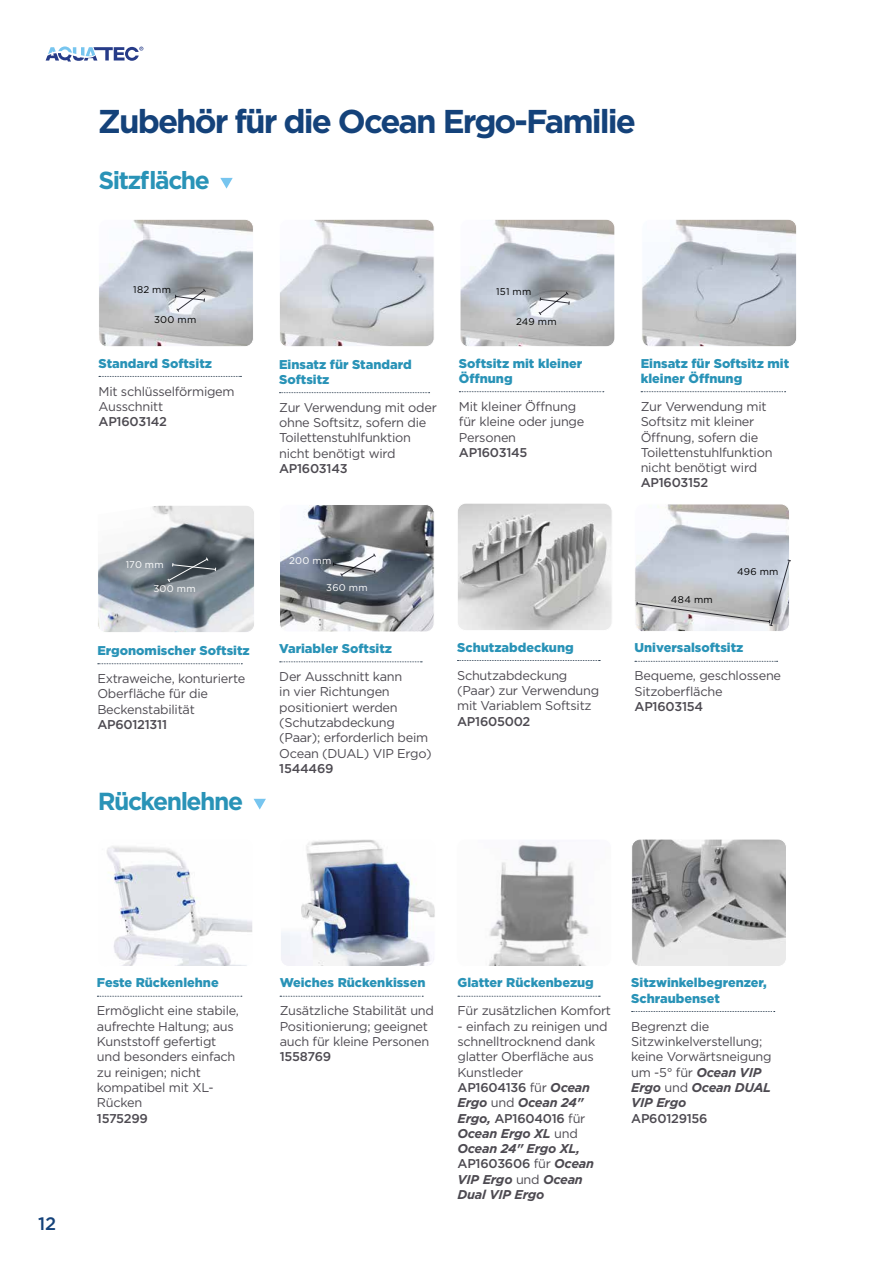
<style>
.page{position:relative;width:893px;height:1263px;background:#fff}
.page>*{position:absolute;margin:0;border:0;box-sizing:border-box;transform-origin:0 0}
.t1{font:700 33px "Gotham";letter-spacing:-.06em;color:#14427a}
.t2{font:700 24.6px "Gotham";letter-spacing:-.06em;color:#2993b7}
.t3{font:500 18px "Gotham";color:#14427a}
.t4{font:12.75px/15.3px "Gotham";letter-spacing:-.02em;color:#4d4a51}
.t5{font:900 12.75px/15.3px "Gotham";color:#2993b7}
.t6{font:500 12.75px "Gotham";letter-spacing:-.02em;color:#4d4a51}
.t7{font:9.75px "Gotham";letter-spacing:.025em;color:#000}
.t8{font:9.75px "Gotham";letter-spacing:.025em;color:#fff}
.s1{font-weight:500}
.s2{font-weight:700;font-style:italic}
</style>
<div class="page">
<img style="left:100px;top:221px;width:152px;height:124px">
<div style="left:98px;top:219px;width:156px;height:128px;border:1px solid #fff;border-radius:9px"></div>
<img style="left:281px;top:221px;width:151px;height:124px">
<div style="left:279px;top:219px;width:155px;height:128px;border:1px solid #fff;border-radius:9px"></div>
<img style="left:462px;top:221px;width:151px;height:124px">
<div style="left:460px;top:219px;width:155px;height:128px;border:1px solid #fff;border-radius:9px"></div>
<img style="left:644px;top:221px;width:151px;height:124px">
<div style="left:642px;top:219px;width:155px;height:128px;border:1px solid #fff;border-radius:9px"></div>
<img style="left:281px;top:506px;width:151px;height:124px">
<div style="left:279px;top:504px;width:155px;height:128px;border:1px solid #fff;border-radius:9px"></div>
<img style="left:637px;top:506px;width:151px;height:124px">
<div style="left:635px;top:504px;width:155px;height:128px;border:1px solid #fff;border-radius:9px"></div>
<img style="left:459px;top:505px;width:151px;height:124px">
<div style="left:457px;top:503px;width:155px;height:128px;border:1px solid #fff;border-radius:9px"></div>
<img style="left:99px;top:507px;width:154px;height:124px">
<div style="left:97px;top:505px;width:158px;height:128px;border:1px solid #fff;border-radius:9px"></div>
<img style="left:107px;top:846px;width:144px;height:119px">
<div style="left:98px;top:839px;width:155px;height:128px;border:1px solid #fff;border-radius:9px"></div>
<img style="left:282px;top:841px;width:151px;height:124px">
<div style="left:280px;top:839px;width:155px;height:128px;border:1px solid #fff;border-radius:9px"></div>
<img style="left:489px;top:841px;width:100px;height:124px">
<div style="left:457px;top:839px;width:155px;height:128px;border:1px solid #fff;border-radius:9px"></div>
<img style="left:633px;top:841px;width:152px;height:124px">
<div style="left:631px;top:839px;width:156px;height:128px;border:1px solid #fff;border-radius:9px"></div>
<svg style="left:538px;top:291px;width:32px;height:25px"></svg>
<svg style="left:332px;top:553px;width:44px;height:24px"></svg>
<svg style="left:636px;top:559px;width:155px;height:68px;background:#c3c6cc"></svg>
<svg style="left:175px;top:288px;width:32px;height:25px"></svg>
<svg style="left:167px;top:557px;width:49px;height:26px"></svg>
<svg style="left:46px;top:46px;width:97px;height:16px"></svg>
<svg style="left:99px;top:376px;width:142px;height:1px"></svg>
<svg style="left:280px;top:661px;width:142px;height:1px"></svg>
<svg style="left:97px;top:996px;width:145px;height:1px"></svg>
<svg style="left:279px;top:392px;width:151px;height:1px"></svg>
<svg style="left:635px;top:661px;width:143px;height:1px"></svg>
<svg style="left:457px;top:660px;width:143px;height:1px"></svg>
<svg style="left:459px;top:391px;width:145px;height:1px"></svg>
<svg style="left:280px;top:996px;width:143px;height:1px"></svg>
<svg style="left:632px;top:1011px;width:143px;height:1px"></svg>
<svg style="left:98px;top:663px;width:144px;height:1px"></svg>
<svg style="left:458px;top:996px;width:142px;height:1px"></svg>
<svg style="left:220px;top:178px;width:13px;height:11px"></svg>
<svg style="left:641px;top:391px;width:145px;height:1px"></svg>
<svg style="left:254px;top:799px;width:12px;height:10px"></svg>
<h1 class="t1" style="left:98px;top:99px;width:540px">Zubehör für die Ocean Ergo-Familie</h1>
<h2 class="t2" style="left:98px;top:164px;width:113px">Sitzfläche</h2>
<p class="t7" style="left:133px;top:284px;width:39px">182 mm</p>
<p class="t7" style="left:154px;top:314px;width:44px">300 mm</p>
<p class="t5" style="left:99px;top:355px;width:115px">Standard Softsitz</p>
<p class="t4" style="left:99px;top:383px;width:138px">Mit schlüsselförmigem<br>Ausschnitt</p>
<p class="t6" style="left:99px;top:414px;width:70px">AP1603142</p>
<p class="t5" style="left:279px;top:356px;width:134px">Einsatz für Standard<br>Softsitz</p>
<p class="t4" style="left:279px;top:400px;width:159px">Zur Verwendung mit oder ohne Softsitz, sofern die<br>Toilettenstuhlfunktion nicht benötigt wird</p>
<p class="t6" style="left:279px;top:461px;width:70px">AP1603143</p>
<p class="t7" style="left:496px;top:286px;width:37px">151 mm</p>
<p class="t7" style="left:516px;top:316px;width:42px">249 mm</p>
<p class="t5" style="left:459px;top:355px;width:125px">Softsitz mit kleiner<br>Öffnung</p>
<p class="t4" style="left:459px;top:399px;width:127px">Mit kleiner Öffnung für kleine oder junge<br>Personen</p>
<p class="t6" style="left:459px;top:445px;width:70px">AP1603145</p>
<p class="t8" style="left:126px;top:559px;width:40px">170 mm</p>
<p class="t8" style="left:153px;top:583px;width:44px">300 mm</p>
<p class="t5" style="left:97px;top:643px;width:154px">Ergonomischer Softsitz</p>
<p class="t4" style="left:97px;top:671px;width:149px">Extraweiche, konturierte<br>Oberfläche für die<br>Beckenstabilität</p>
<p class="t6" style="left:97px;top:717px;width:71px">AP60121311</p>
<h2 class="t2" style="left:98px;top:784px;width:147px">Rückenlehne</h2>
<p class="t8" style="left:289px;top:555px;width:44px">200 mm</p>
<p class="t8" style="left:326px;top:582px;width:43px">360 mm</p>
<p class="t5" style="left:279px;top:641px;width:114px">Variabler Softsitz</p>
<p class="t4" style="left:279px;top:669px;width:154px">Der Ausschnitt kann<br>in vier Richtungen positioniert werden (Schutzabdeckung (Paar); erforderlich beim<br>Ocean (DUAL) VIP Ergo)</p>
<p class="t6" style="left:279px;top:761px;width:56px">1544469</p>
<p class="t5" style="left:457px;top:639px;width:118px">Schutzabdeckung</p>
<p class="t4" style="left:457px;top:667px;width:144px">Schutzabdeckung (Paar) zur Verwendung mit Variablem Softsitz</p>
<p class="t6" style="left:457px;top:714px;width:75px">AP1605002</p>
<p class="t5" style="left:641px;top:355px;width:150px">Einsatz für Softsitz mit kleiner Öffnung</p>
<p class="t4" style="left:641px;top:399px;width:133px">Zur Verwendung mit<br>Softsitz mit kleiner<br>Öffnung, sofern die<br>Toilettenstuhlfunktion nicht benötigt wird</p>
<p class="t6" style="left:641px;top:476px;width:69px">AP1603152</p>
<p class="t7" style="left:671px;top:594px;width:43px">484 mm</p>
<p class="t7" style="left:737px;top:566px;width:43px">496 mm</p>
<p class="t5" style="left:634px;top:640px;width:110px">Universalsoftsitz</p>
<p class="t4" style="left:634px;top:668px;width:148px">Bequeme, geschlossene<br>Sitzoberfläche</p>
<p class="t6" style="left:634px;top:699px;width:70px">AP1603154</p>
<h3 class="t3" style="left:38px;top:1213px;width:20px">12</h3>
<p class="t5" style="left:97px;top:975px;width:123px">Feste Rückenlehne</p>
<p class="t4" style="left:97px;top:1003px;width:144px">Ermöglicht eine stabile, aufrechte Haltung; aus<br>Kunststoff gefertigt und besonders einfach zu reinigen; nicht kompatibel mit XL-<br>Rücken</p>
<p class="t6" style="left:97px;top:1111px;width:52px">1575299</p>
<p class="t5" style="left:280px;top:975px;width:147px">Weiches Rückenkissen</p>
<p class="t4" style="left:280px;top:1003px;width:156px">Zusätzliche Stabilität und<br>Positionierung; geeignet auch für kleine Personen</p>
<p class="t6" style="left:280px;top:1049px;width:53px">1558769</p>
<p class="t5" style="left:457px;top:975px;width:138px">Glatter Rückenbezug</p>
<p class="t4" style="left:457px;top:1003px;width:155px">Für zusätzlichen Komfort</p>
<p class="t4" style="left:457px;top:1018px;width:152px">- einfach zu reinigen und schnelltrocknend dank glatter Oberfläche aus<br>Kunstleder<br><span class="s1">AP1604136</span> für <span class="s2">Ocean<br>Ergo</span> und <span class="s2">Ocean 24"<br>Ergo,</span> <span class="s1">AP1604016</span> für<br><span class="s2">Ocean Ergo XL</span> und<br><span class="s2">Ocean 24" Ergo XL,<br></span><span class="s1">AP1603606</span> für <span class="s2">Ocean<br>VIP Ergo</span> und <span class="s2">Ocean<br>Dual VIP Ergo</span></p>
<p class="t5" style="left:631px;top:975px;width:137px">Sitzwinkelbegrenzer,<br>Schraubenset</p>
<p class="t4" style="left:631px;top:1018px;width:142px">Begrenzt die<br>Sitzwinkelverstellung; keine Vorwärtsneigung um -5° für <span class="s2">Ocean VIP<br>Ergo</span> und <span class="s2">Ocean DUAL<br>VIP Ergo</span></p>
<p class="t6" style="left:631px;top:1111px;width:78px">AP60129156</p>
</div>
